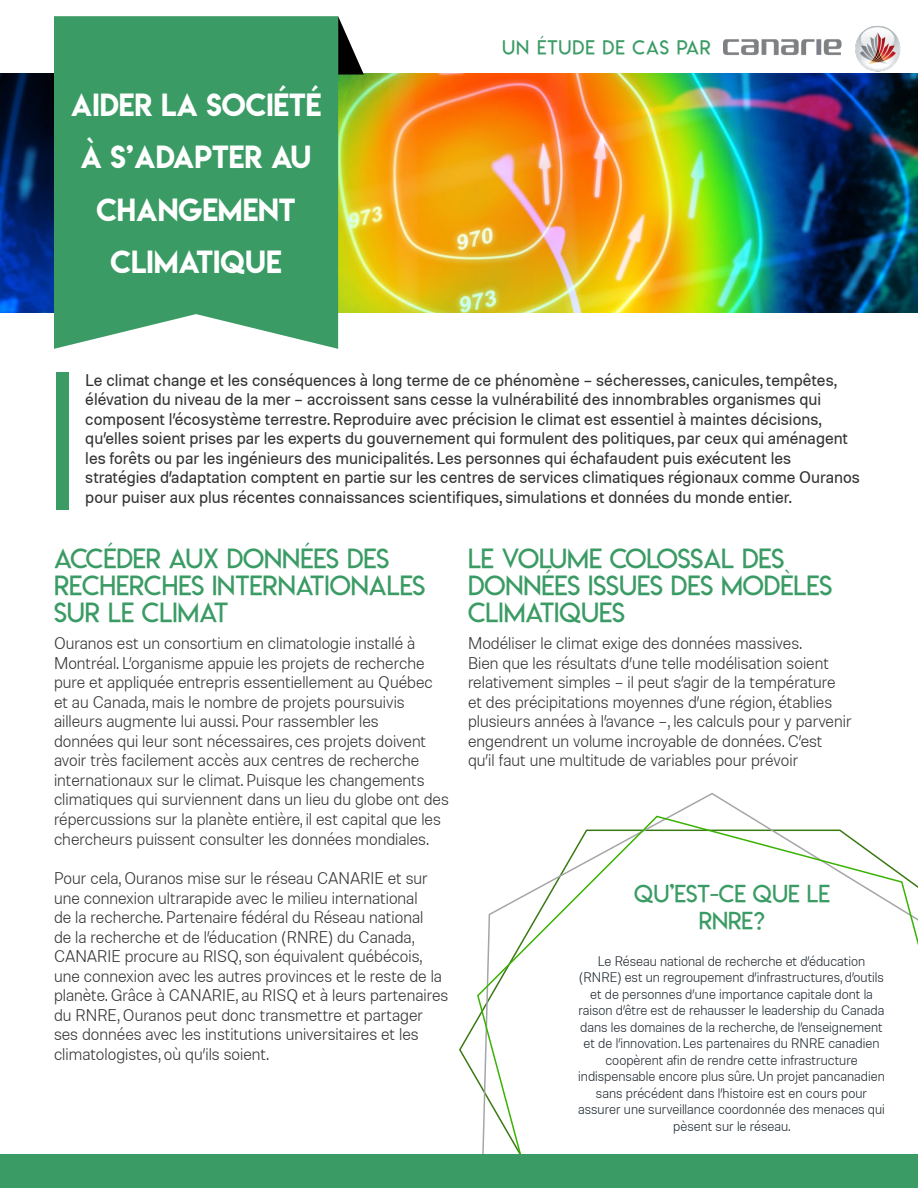
<style>
.page{position:relative;width:918px;height:1188px;background:#fff}
.page>*{position:absolute;margin:0;border:0;box-sizing:border-box;transform-origin:0 0}
.t1{font:28.5px/52.5px "Lemon Milk";color:#fff;text-align:center}
.t2{font:27px/27px "Lemon Milklight";color:#3a9b64}
.t3{font:24px/27px "Lemon Milklight";color:#3a9b64;text-align:center}
.t4{font:19.5px "Lemon Milklight";letter-spacing:.05em;color:#3a9b64}
.t5{font:300 16.5px/19.5px "Molde";color:#333334}
.t6{font:16.5px/19.5px "Molde";color:#333334}
.t7{font:300 13.5px/16.5px "Molde";color:#212a31;text-align:center}
</style>
<div class="page">
<img style="left:0;top:73px;width:918px;height:239px">
<div style="left:54px;top:16px;width:284px;height:333px;background:#3a9b64"></div>
<svg style="left:338px;top:16px;width:26px;height:59px"></svg>
<div style="left:56px;top:373px;width:13px;height:137px;background:#3a9b64"></div>
<img style="left:723px;top:26px;width:183px;height:52px">
<svg style="left:476px;top:815px;width:442px;height:340px"></svg>
<div style="left:0;top:1155px;width:918px;height:33px;background:#3a9b64"></div>
<h1 class="t1" style="left:71px;top:78px;width:252px">AIDER LA SOCIÉTÉ<br>À S’ADAPTER AU<br>CHANGEMENT<br>CLIMATIQUE</h1>
<p class="t4" style="left:502px;top:35px;width:210px">UN ÉTUDE DE CAS PAR</p>
<p class="t6" style="left:85px;top:370px;width:776px">Le climat change et les conséquences à long terme de ce phénomène – sécheresses, canicules, tempêtes, élévation du niveau de la mer – accroissent sans cesse la vulnérabilité des innombrables organismes qui composent l’écosystème terrestre. Reproduire avec précision le climat est essentiel à maintes décisions, qu’elles soient prises par les experts du gouvernement qui formulent des politiques, par ceux qui aménagent les forêts ou par les ingénieurs des municipalités. Les personnes qui échafaudent puis exécutent les stratégies d’adaptation comptent en partie sur les centres de services climatiques régionaux comme Ouranos pour puiser aux plus récentes connaissances scientifiques, simulations et données du monde entier.</p>
<h2 class="t2" style="left:54px;top:545px;width:373px">ACCÉDER AUX DONNÉES DES<br>RECHERCHES INTERNATIONALES<br>SUR LE CLIMAT</h2>
<p class="t5" style="left:54px;top:633px;width:396px">Ouranos est un consortium en climatologie installé à Montréal. L’organisme appuie les projets de recherche pure et appliquée entrepris essentiellement au Québec et au Canada, mais le nombre de projets poursuivis ailleurs augmente lui aussi. Pour rassembler les<br>données qui leur sont nécessaires, ces projets doivent avoir très facilement accès aux centres de recherche internationaux sur le climat. Puisque les changements climatiques qui surviennent dans un lieu du globe ont des répercussions sur la planète entière, il est capital que les chercheurs puissent consulter les données mondiales.</p>
<p class="t5" style="left:54px;top:868px;width:396px">Pour cela, Ouranos mise sur le réseau CANARIE et sur une connexion ultrarapide avec le milieu international<br>de la recherche. Partenaire fédéral du Réseau national<br>de la recherche et de l’éducation (RNRE) du Canada, CANARIE procure au RISQ, son équivalent québécois, une connexion avec les autres provinces et le reste de la planète. Grâce à CANARIE, au RISQ et à leurs partenaires du RNRE, Ouranos peut donc transmettre et partager ses données avec les institutions universitaires et les climatologistes, où qu’ils soient.</p>
<h2 class="t2" style="left:468px;top:545px;width:366px">LE VOLUME COLOSSAL DES<br>DONNÉES ISSUES DES MODÈLES<br>CLIMATIQUES</h2>
<p class="t5" style="left:468px;top:633px;width:385px">Modéliser le climat exige des données massives.<br>Bien que les résultats d’une telle modélisation soient relativement simples – il peut s’agir de la température et des précipitations moyennes d’une région, établies plusieurs années à l’avance –, les calculs pour y parvenir engendrent un volume incroyable de données. C’est qu’il faut une multitude de variables pour prévoir</p>
<h3 class="t3" style="left:634px;top:880px;width:197px">QU’EST-CE QUE LE<br>RNRE?</h3>
<p class="t7" style="left:578px;top:952px;width:308px">Le Réseau national de recherche et d’éducation (RNRE) est un regroupement d’infrastructures, d’outils et de personnes d’une importance capitale dont la raison d’être est de rehausser le leadership du Canada dans les domaines de la recherche, de l’enseignement et de l’innovation. Les partenaires du RNRE canadien coopèrent afin de rendre cette infrastructure indispensable encore plus sûre. Un projet pancanadien sans précédent dans l’histoire est en cours pour assurer une surveillance coordonnée des menaces qui pèsent sur le réseau.</p>
</div>
